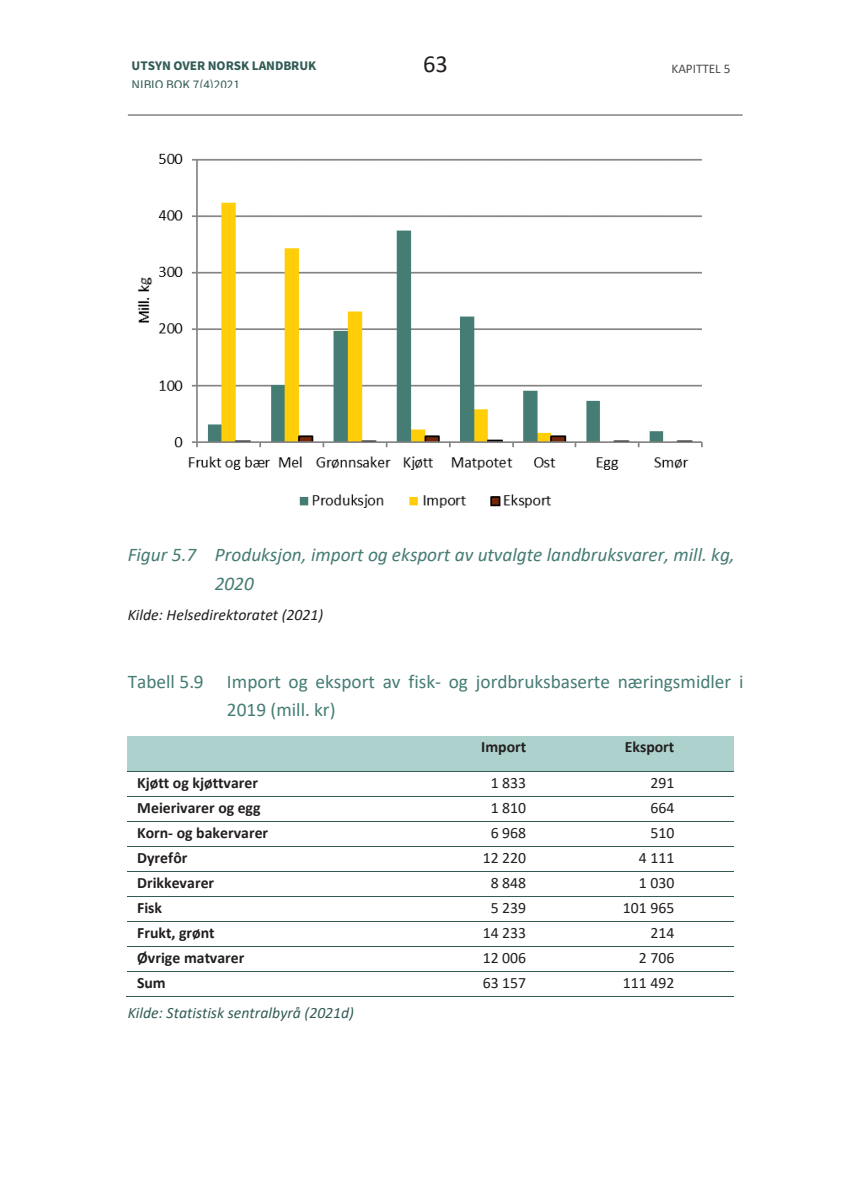
<style>
.page{position:relative;width:844px;height:1191px;background:#fff}
.page>*{position:absolute;margin:0;border:0;box-sizing:border-box;transform-origin:0 0}
.t1{font:24.5px "Calibri";color:#231f20}
.t2{font:19.25px/28.2px "Calibri";color:#457c74}
.t3{font:italic 19.25px/28.2px "Calibri";color:#457c74}
.t4{font:700 15.75px "Calibri";color:#231f20}
.t5{font:15.75px "Calibri";color:#231f20}
.t6{font:italic 15.75px "Calibri";color:#335c56}
.t7{font:italic 15.75px "Calibri";color:#231f20}
.t8{font:700 13.3px "Source Sans Pro";color:#335c56}
.t9{font:13.3px "Source Sans Pro";letter-spacing:-.005em;color:#335c56}
.t10{font:13.3px "Calibri";letter-spacing:-.01em;color:#4b4c4d}
</style>
<div class="page">
<hr style="left:128px;top:114px;width:614px;height:2px;background:#939598">
<div style="left:128px;top:736px;width:281px;height:35px;background:#add1cc"></div>
<div style="left:409px;top:736px;width:126px;height:35px;background:#add1cc"></div>
<div style="left:535px;top:736px;width:198px;height:35px;background:#add1cc"></div>
<hr style="left:128px;top:771px;width:281px;height:1px;background:#335c56">
<hr style="left:410px;top:771px;width:125px;height:1px;background:#335c56">
<hr style="left:536px;top:771px;width:197px;height:1px;background:#335c56">
<hr style="left:128px;top:796px;width:281px;height:1px;background:#335c56">
<hr style="left:410px;top:796px;width:125px;height:1px;background:#335c56">
<hr style="left:536px;top:796px;width:197px;height:1px;background:#335c56">
<hr style="left:128px;top:821px;width:281px;height:1px;background:#335c56">
<hr style="left:410px;top:821px;width:125px;height:1px;background:#335c56">
<hr style="left:536px;top:821px;width:197px;height:1px;background:#335c56">
<hr style="left:128px;top:846px;width:281px;height:1px;background:#335c56">
<hr style="left:410px;top:846px;width:125px;height:1px;background:#335c56">
<hr style="left:536px;top:846px;width:197px;height:1px;background:#335c56">
<hr style="left:128px;top:871px;width:281px;height:1px;background:#335c56">
<hr style="left:410px;top:871px;width:125px;height:1px;background:#335c56">
<hr style="left:536px;top:871px;width:197px;height:1px;background:#335c56">
<hr style="left:128px;top:896px;width:281px;height:1px;background:#335c56">
<hr style="left:410px;top:896px;width:125px;height:1px;background:#335c56">
<hr style="left:536px;top:896px;width:197px;height:1px;background:#335c56">
<hr style="left:128px;top:921px;width:281px;height:1px;background:#335c56">
<hr style="left:410px;top:921px;width:125px;height:1px;background:#335c56">
<hr style="left:536px;top:921px;width:197px;height:1px;background:#335c56">
<hr style="left:128px;top:946px;width:281px;height:1px;background:#335c56">
<hr style="left:410px;top:946px;width:125px;height:1px;background:#335c56">
<hr style="left:536px;top:946px;width:197px;height:1px;background:#335c56">
<hr style="left:128px;top:971px;width:281px;height:1px;background:#335c56">
<hr style="left:410px;top:971px;width:125px;height:1px;background:#335c56">
<hr style="left:536px;top:971px;width:197px;height:1px;background:#335c56">
<hr style="left:126px;top:996px;width:283px;height:1px;background:#335c56">
<hr style="left:408px;top:996px;width:127px;height:1px;background:#335c56">
<hr style="left:535px;top:996px;width:198px;height:1px;background:#335c56">
<img style="left:137px;top:153px;width:566px;height:355px">
<p class="t8" style="left:131px;top:56px;width:186px">UTSYN OVER NORSK LANDBRUK</p>
<h1 class="t1" style="left:423px;top:47px;width:26px">63</h1>
<p class="t9" style="left:131px;top:75px;width:110px">NIBIO BOK 7(4)2021</p>
<p class="t10" style="left:671px;top:60px;width:60px">KAPITTEL 5</p>
<p class="t3" style="left:215px;top:540px;width:521px;text-indent:-87px">Figur 5.7 Produksjon, import og eksport av utvalgte landbruksvarer, mill. kg,<br>2020</p>
<p class="t7" style="left:128px;top:603px;width:197px">Kilde: Helsedirektoratet (2021)</p>
<p class="t2" style="left:227px;top:667px;width:518px;text-indent:-99px">Tabell 5.9 Import og eksport av fisk- og jordbruksbaserte næringsmidler i<br>2019 (mill. kr)</p>
<p class="t4" style="left:481px;top:736px;width:46px">Import</p>
<p class="t4" style="left:624px;top:736px;width:51px">Eksport</p>
<p class="t4" style="left:137px;top:771px;width:122px">Kjøtt og kjøttvarer</p>
<p class="t5" style="left:490px;top:771px;width:37px">1 833</p>
<p class="t5" style="left:650px;top:771px;width:25px">291</p>
<p class="t4" style="left:137px;top:796px;width:125px">Meierivarer og egg</p>
<p class="t5" style="left:490px;top:796px;width:37px">1 810</p>
<p class="t5" style="left:650px;top:796px;width:25px">664</p>
<p class="t4" style="left:137px;top:821px;width:132px">Korn- og bakervarer</p>
<p class="t5" style="left:490px;top:821px;width:37px">6 968</p>
<p class="t5" style="left:650px;top:821px;width:25px">510</p>
<p class="t4" style="left:137px;top:846px;width:52px">Dyrefôr</p>
<p class="t5" style="left:482px;top:846px;width:45px">12 220</p>
<p class="t5" style="left:638px;top:846px;width:37px">4 111</p>
<p class="t4" style="left:137px;top:871px;width:78px">Drikkevarer</p>
<p class="t5" style="left:490px;top:871px;width:37px">8 848</p>
<p class="t5" style="left:638px;top:871px;width:37px">1 030</p>
<p class="t4" style="left:137px;top:896px;width:26px">Fisk</p>
<p class="t5" style="left:490px;top:896px;width:37px">5 239</p>
<p class="t5" style="left:622px;top:896px;width:53px">101 965</p>
<p class="t4" style="left:137px;top:921px;width:79px">Frukt, grønt</p>
<p class="t5" style="left:482px;top:921px;width:45px">14 233</p>
<p class="t5" style="left:650px;top:921px;width:25px">214</p>
<p class="t4" style="left:137px;top:946px;width:109px">Øvrige matvarer</p>
<p class="t5" style="left:482px;top:946px;width:45px">12 006</p>
<p class="t5" style="left:638px;top:946px;width:37px">2 706</p>
<p class="t4" style="left:137px;top:971px;width:30px">Sum</p>
<p class="t5" style="left:482px;top:971px;width:45px">63 157</p>
<p class="t5" style="left:622px;top:971px;width:53px">111 492</p>
<p class="t6" style="left:128px;top:1001px;width:228px">Kilde: Statistisk sentralbyrå (2021d)</p>
</div>
